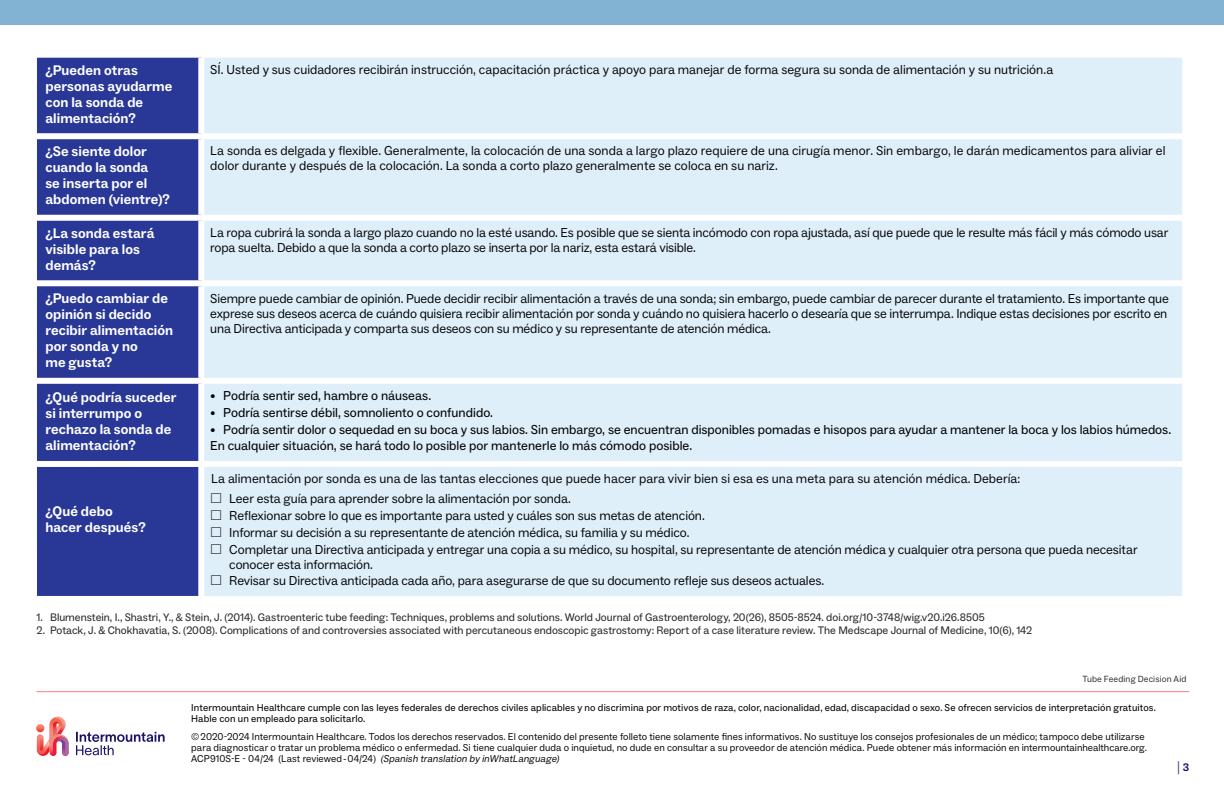
<style>
.page{position:relative;width:1224px;height:792px;background:#fff}
.page>*{position:absolute;margin:0;border:0;box-sizing:border-box;transform-origin:0 0}
.t1{font:700 14px/16px "ABC Social";letter-spacing:.005em;color:#fff}
.t2{font:13px/15px "ABC Social";letter-spacing:-.005em;color:#000}
.t3{font:13px/16.8px "ABC Social";color:#000}
.Page_Number{font:13px "ABC Social";color:#293896}
.t4{font:11px "ABC Social";color:#292829}
.Footer___h6{font:10px/11px "ABC Social";letter-spacing:.01em;color:#000}
.t5{font:10px/11px "ABC Social";letter-spacing:.01em;color:#000}
.t6{font:9px "ABC Social";letter-spacing:.015em;color:#292829}
.s1{font-family:"Frutiger LT Std";font-weight:900;font-size:11px}
.s2{font-style:italic}
.s3{font-weight:700;font-size:11px;color:#1b1464}
</style>
<div class="page">
<div style="left:38px;top:58px;width:160px;height:538px;background:#293896"></div>
<div style="left:204px;top:58px;width:978px;height:538px;background:#deeffa"></div>
<div style="left:36px;top:133px;width:165px;height:6px;background:#fff"></div>
<div style="left:36px;top:215px;width:165px;height:6px;background:#fff"></div>
<div style="left:36px;top:280px;width:165px;height:6px;background:#fff"></div>
<div style="left:36px;top:378px;width:165px;height:6px;background:#fff"></div>
<div style="left:36px;top:461px;width:165px;height:6px;background:#fff"></div>
<div style="left:201px;top:133px;width:981px;height:6px;background:#fff"></div>
<div style="left:201px;top:215px;width:981px;height:6px;background:#fff"></div>
<div style="left:201px;top:280px;width:981px;height:6px;background:#fff"></div>
<div style="left:201px;top:378px;width:981px;height:6px;background:#fff"></div>
<div style="left:201px;top:461px;width:981px;height:6px;background:#fff"></div>
<hr style="left:37px;top:691px;width:1152px;height:1px;background:#f48280">
<div style="left:0;top:0;width:1224px;height:25px;background:#7cafd1"></div>
<svg style="left:76px;top:732px;width:89px;height:23px"></svg>
<svg style="left:36px;top:717px;width:33px;height:39px"></svg>
<svg style="left:211px;top:493px;width:10px;height:10px"></svg>
<svg style="left:211px;top:510px;width:10px;height:10px"></svg>
<svg style="left:211px;top:527px;width:10px;height:10px"></svg>
<svg style="left:211px;top:544px;width:10px;height:10px"></svg>
<svg style="left:211px;top:576px;width:10px;height:9px"></svg>
<p class="t1" style="left:45px;top:62px;width:128px">¿Pueden otras personas ayudarme con la sonda de alimentación?</p>
<p class="t2" style="left:210px;top:62px;width:844px">SÍ. Usted y sus cuidadores recibirán instrucción, capacitación práctica y apoyo para manejar de forma segura su sonda de alimentación y su nutrición.a</p>
<p class="t1" style="left:45px;top:144px;width:126px">¿Se siente dolor cuando la sonda<br>se inserta por el abdomen (vientre)?</p>
<p class="t2" style="left:210px;top:144px;width:957px">La sonda es delgada y flexible. Generalmente, la colocación de una sonda a largo plazo requiere de una cirugía menor. Sin embargo, le darán medicamentos para aliviar el dolor durante y después de la colocación. La sonda a corto plazo generalmente se coloca en su nariz.</p>
<p class="t1" style="left:45px;top:225px;width:111px">¿La sonda estará visible para los demás?</p>
<p class="t2" style="left:210px;top:225px;width:960px">La ropa cubrirá la sonda a largo plazo cuando no la esté usando. Es posible que se sienta incómodo con ropa ajustada, así que puede que le resulte más fácil y más cómodo usar ropa suelta. Debido a que la sonda a corto plazo se inserta por la nariz, esta estará visible.</p>
<p class="t1" style="left:45px;top:291px;width:129px">¿Puedo cambiar de opinión si decido recibir alimentación por sonda y no<br>me gusta?</p>
<p class="t2" style="left:210px;top:291px;width:960px;text-align:justify">Siempre puede cambiar de opinión. Puede decidir recibir alimentación a través de una sonda; sin embargo, puede cambiar de parecer durante el tratamiento. Es importante que exprese sus deseos acerca de cuándo quisiera recibir alimentación por sonda y cuándo no quisiera hacerlo o desearía que se interrumpa. Indique estas decisiones por escrito en una Directiva anticipada y comparta sus deseos con su médico y su representante de atención médica.</p>
<p class="t1" style="left:45px;top:389px;width:133px">¿Qué podría suceder si interrumpo o rechazo la sonda de alimentación?</p>
<p class="t3" style="left:210px;top:387px;width:223px"><span class="s1">•</span> Podría sentir sed, hambre o náuseas.</p>
<p class="t3" style="left:210px;top:404px;width:284px"><span class="s1">•</span> Podría sentirse débil, somnoliento o confundido.</p>
<p class="t3" style="left:210px;top:421px;width:963px"><span class="s1">•</span> Podría sentir dolor o sequedad en su boca y sus labios. Sin embargo, se encuentran disponibles pomadas e hisopos para ayudar a mantener la boca y los labios húmedos.<br>En cualquier situación, se hará todo lo posible por mantenerle lo más cómodo posible.</p>
<p class="t1" style="left:45px;top:504px;width:102px">¿Qué debo hacer después?</p>
<p class="t2" style="left:229px;top:469px;width:793px;line-height:20px;text-indent:-18px">La alimentación por sonda es una de las tantas elecciones que puede hacer para vivir bien si esa es una meta para su atención médica. Debería:<br>Leer esta guía para aprender sobre la alimentación por sonda.</p>
<p class="t2" style="left:229px;top:507px;width:910px;line-height:16.8px">Reflexionar sobre lo que es importante para usted y cuáles son sus metas de atención.<br>Informar su decisión a su representante de atención médica, su familia y su médico.<br>Completar una Directiva anticipada y entregar una copia a su médico, su hospital, su representante de atención médica y cualquier otra persona que pueda necesitar</p>
<p class="t2" style="left:229px;top:556px;width:597px;line-height:16.8px">conocer esta información.<br>Revisar su Directiva anticipada cada año, para asegurarse de que su documento refleje sus deseos actuales.</p>
<p class="t4" style="left:37px;top:610px;width:950px">1. Blumenstein, I., Shastri, Y., &amp; Stein, J. (2014). Gastroenteric tube feeding: Techniques, problems and solutions. World Journal of Gastroenterology, 20(26), 8505-8524. doi.org/10-3748/wig.v20.i26.8505</p>
<p class="t4" style="left:37px;top:623px;width:997px">2. Potack, J. &amp; Chokhavatia, S. (2008). Complications of and controversies associated with percutaneous endoscopic gastrostomy: Report of a case literature review. The Medscape Journal of Medicine, 10(6), 142</p>
<p class="t6" style="left:1082px;top:674px;width:105px">Tube Feeding Decision Aid</p>
<p class="t5" style="left:191px;top:702px;width:966px">Intermountain Healthcare cumple con las leyes federales de derechos civiles aplicables y no discrimina por motivos de raza, color, nacionalidad, edad, discapacidad o sexo. Se ofrecen servicios de interpretación gratuitos.<br>Hable con un empleado para solicitarlo.</p>
<p class="Footer___h6" style="left:191px;top:732px;width:957px">© 2020-2024 Intermountain Healthcare. Todos los derechos reservados. El contenido del presente folleto tiene solamente fines informativos. No sustituye los consejos profesionales de un médico; tampoco debe utilizarse para diagnosticar o tratar un problema médico o enfermedad. Si tiene cualquier duda o inquietud, no dude en consultar a su proveedor de atención médica. Puede obtener más información en intermountainhealthcare.org.<br>AC P 9 1 0 S - E - 0 4/ 24 ( L a s t r ev i ewe d - 0 4/ 24) <span class="s2">(Spanish translation by inWhatLanguage)</span></p>
<p class="Page_Number" style="left:1177px;top:758px;width:14px">| <span class="s3">3</span></p>
</div>
